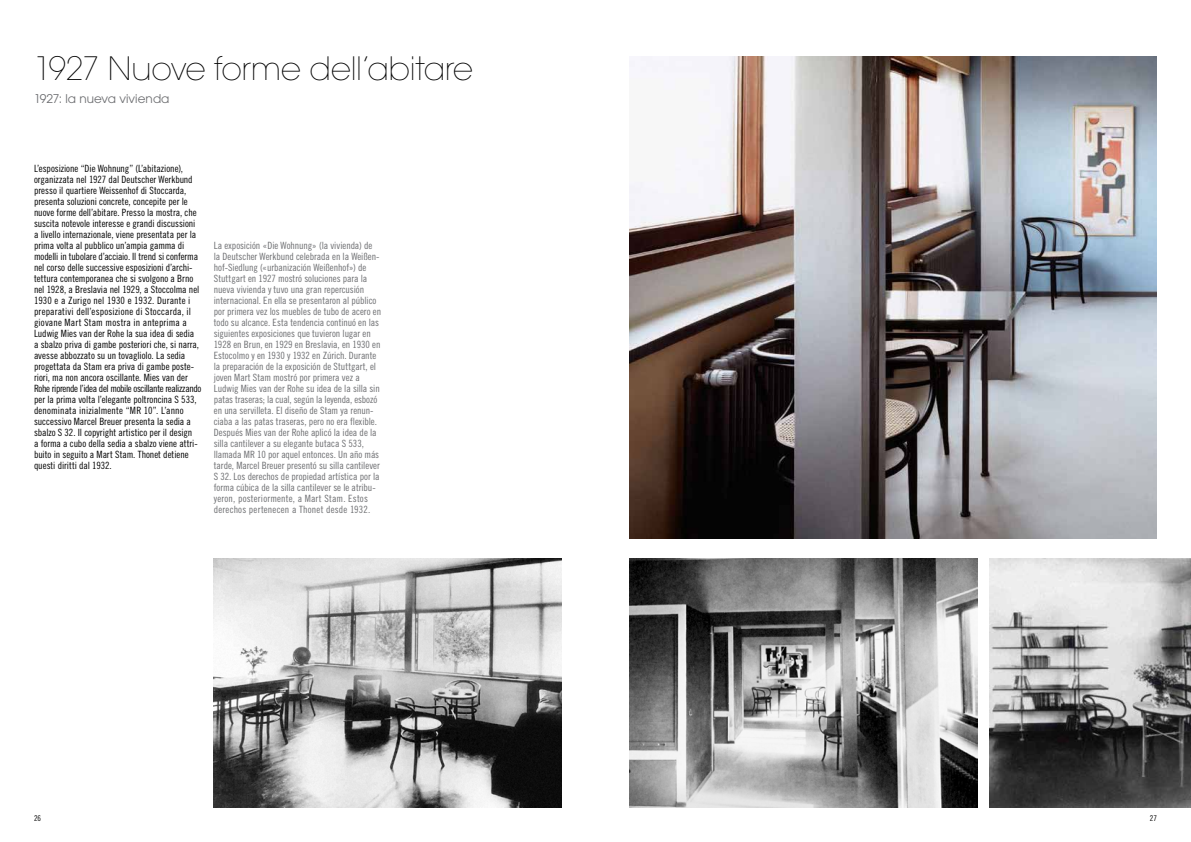
<style>
.page{position:relative;width:1191px;height:842px;background:#fff}
.page>*{position:absolute;margin:0;border:0;box-sizing:border-box;transform-origin:0 0}
.t1{font:200 32px "ITC Avant Garde Std";letter-spacing:-.01em;color:#000}
.t2{font:12px "ITC Avant Garde Std";letter-spacing:.005em;color:#6d6e71}
.t3{font:10px/11px "Trade Gothic LT Std Cn 18";letter-spacing:-.005em;color:#000}
.t4{font:10px/11px "Trade Gothic LT Std Cn 18";letter-spacing:-.005em;color:#6d6e71}
.t5{font:8px "Trade Gothic LT Std Cn 18";color:#000}
</style>
<div class="page">
<img style="left:629px;top:57px;width:528px;height:482px">
<img style="left:629px;top:558px;width:348px;height:250px">
<img style="left:214px;top:558px;width:347px;height:250px">
<img style="left:989px;top:558px;width:202px;height:250px">
<h1 class="t1" style="left:34px;top:49px;width:440px">1927 Nuove forme dell’abitare</h1>
<p class="t2" style="left:34px;top:92px;width:137px">1927: la nueva vivienda</p>
<p class="t3" style="left:34px;top:162px;width:169px">L’esposizione “Die Wohnung” (L’abitazione), organizzata nel 1927 dal Deutscher Werkbund presso il quartiere Weissenhof di Stoccarda, presenta soluzioni concrete, concepite per le nuove forme dell’abitare. Presso la mostra, che suscita notevole interesse e grandi discussioni a livello internazionale, viene presentata per la prima volta al pubblico un’ampia gamma di modelli in tubolare d’acciaio. Il trend si conferma nel corso delle successive esposizioni d’archi&shy;tettura contemporanea che si svolgono a Brno nel 1928, a Breslavia nel 1929, a Stoccolma nel 1930 e a Zurigo nel 1930 e 1932. Durante i preparativi dell’esposizione di Stoccarda, il giovane Mart Stam mostra in anteprima a Ludwig Mies van der Rohe la sua idea di sedia<br>a sbalzo priva di gambe posteriori che, si narra, avesse abbozzato su un tovagliolo. La sedia progettata da Stam era priva di gambe poste&shy;riori, ma non ancora oscillante. Mies van der Rohe riprende l’idea del mobile oscillante realizzando per la prima volta l’elegante poltroncina S 533, denominata inizialmente “MR 10”. L’anno successivo Marcel Breuer presenta la sedia a sbalzo S 32. Il copyright artistico per il design<br>a forma a cubo della sedia a sbalzo viene attri&shy;buito in seguito a Mart Stam. Thonet detiene questi diritti dal 1932.</p>
<p class="t4" style="left:214px;top:240px;width:169px">La exposición «Die Wohnung» (la vivienda) de la Deutscher Werkbund celebrada en la Weißen&shy;hof-Siedlung («urbanización Weißenhof») de Stuttgart en 1927 mostró soluciones para la nueva vivienda y tuvo una gran repercusión internacional. En ella se presentaron al público por primera vez los muebles de tubo de acero en todo su alcance. Esta tendencia continuó en las siguientes exposiciones que tuvieron lugar en 1928 en Brun, en 1929 en Breslavia, en 1930 en Estocolmo y en 1930 y 1932 en Zúrich. Durante la preparación de la exposición de Stuttgart, el joven Mart Stam mostró por primera vez a Ludwig Mies van der Rohe su idea de la silla sin patas traseras; la cual, según la leyenda, esbozó en una servilleta. El diseño de Stam ya renun&shy;ciaba a las patas traseras, pero no era flexible.<br>Después Mies van der Rohe aplicó la idea de la silla cantilever a su elegante butaca S 533, llamada MR 10 por aquel entonces. Un año más tarde, Marcel Breuer presentó su silla cantilever S 32. Los derechos de propiedad artística por la forma cúbica de la silla cantilever se le atribu&shy;yeron, posteriormente, a Mart Stam. Estos derechos pertenecen a Thonet desde 1932.</p>
<p class="t5" style="left:34px;top:813px;width:9px">26</p>
<p class="t5" style="left:1149px;top:813px;width:9px">27</p>
</div>
